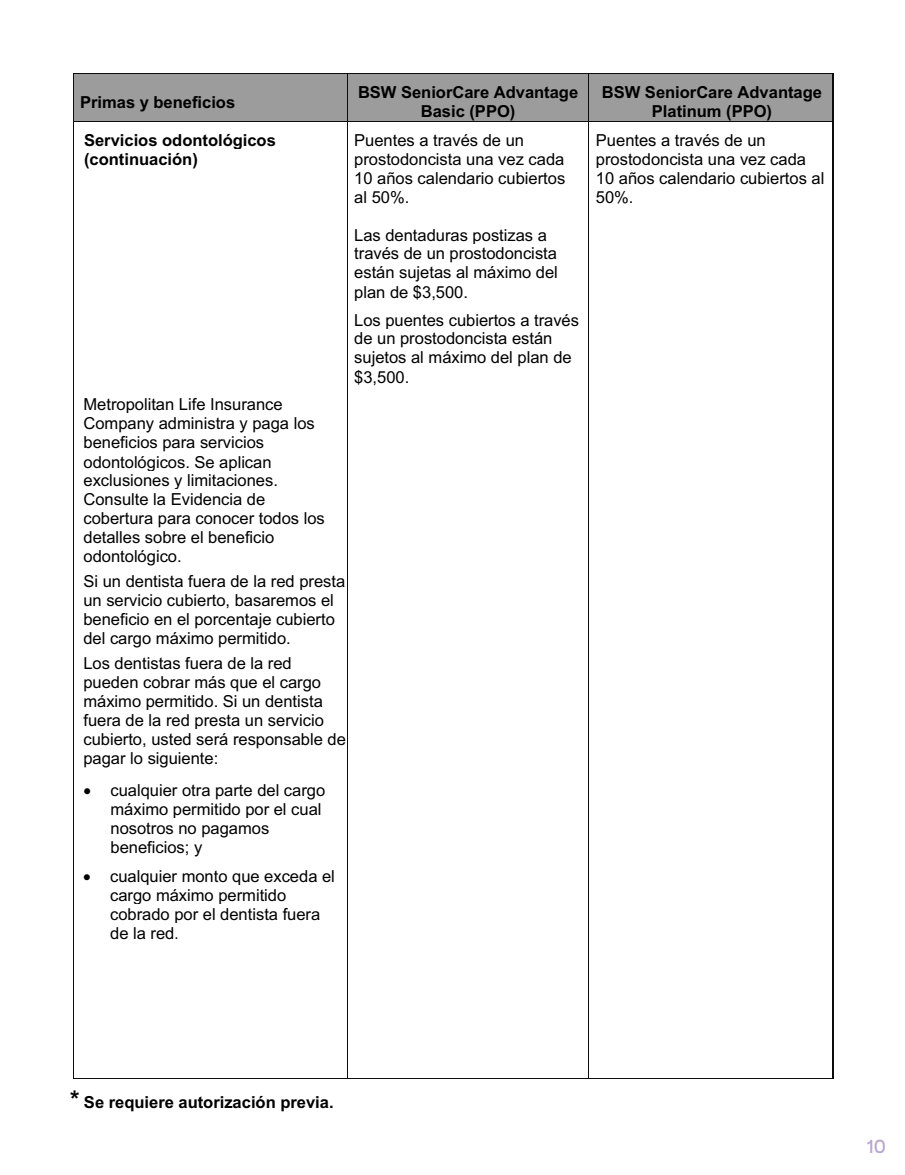
<style>
.page{position:relative;width:905px;height:1175px;background:#fff}
.page>*{position:absolute;margin:0;border:0;box-sizing:border-box;transform-origin:0 0}
.t1{font:600 18px "Sharp Sans";color:#baa5d0}
.t2{font:16.5px/19px "Arial";color:#000}
.t3{font:700 16.5px/18.8px "Arial";color:#000;text-align:center}
.s1{font-family:"Times New Roman"}
</style>
<div class="page">
<div style="left:73px;top:74px;width:273px;height:47px;background:#9c9c9c"></div>
<div style="left:347px;top:74px;width:241px;height:28px;background:#9c9c9c"></div>
<div style="left:347px;top:102px;width:241px;height:19px;background:#9c9c9c"></div>
<div style="left:589px;top:74px;width:243px;height:28px;background:#9c9c9c"></div>
<div style="left:589px;top:102px;width:243px;height:19px;background:#9c9c9c"></div>
<hr style="left:73px;top:73px;width:274px;height:1px;background:#0c0c0c">
<hr style="left:347px;top:73px;width:241px;height:1px;background:#0c0c0c">
<hr style="left:589px;top:73px;width:243px;height:1px;background:#0c0c0c">
<hr style="left:73px;top:74px;width:1px;height:47px;background:#0c0c0c">
<hr style="left:347px;top:74px;width:1px;height:47px;background:#0c0c0c">
<hr style="left:588px;top:74px;width:1px;height:47px;background:#0c0c0c">
<hr style="left:832px;top:74px;width:2px;height:47px;background:#0c0c0c">
<hr style="left:73px;top:121px;width:274px;height:1px;background:#0c0c0c">
<hr style="left:347px;top:121px;width:241px;height:1px;background:#0c0c0c">
<hr style="left:589px;top:121px;width:243px;height:1px;background:#0c0c0c">
<hr style="left:73px;top:121px;width:1px;height:95px;background:#0c0c0c">
<hr style="left:347px;top:121px;width:1px;height:95px;background:#0c0c0c">
<hr style="left:588px;top:121px;width:1px;height:95px;background:#0c0c0c">
<hr style="left:832px;top:121px;width:2px;height:95px;background:#0c0c0c">
<hr style="left:73px;top:216px;width:1px;height:85px;background:#0c0c0c">
<hr style="left:347px;top:216px;width:1px;height:85px;background:#0c0c0c">
<hr style="left:588px;top:216px;width:1px;height:85px;background:#0c0c0c">
<hr style="left:832px;top:216px;width:2px;height:85px;background:#0c0c0c">
<hr style="left:73px;top:301px;width:1px;height:85px;background:#0c0c0c">
<hr style="left:347px;top:301px;width:1px;height:85px;background:#0c0c0c">
<hr style="left:588px;top:301px;width:1px;height:85px;background:#0c0c0c">
<hr style="left:832px;top:301px;width:2px;height:85px;background:#0c0c0c">
<hr style="left:73px;top:386px;width:1px;height:387px;background:#0c0c0c">
<hr style="left:347px;top:386px;width:1px;height:387px;background:#0c0c0c">
<hr style="left:588px;top:386px;width:1px;height:387px;background:#0c0c0c">
<hr style="left:832px;top:386px;width:2px;height:387px;background:#0c0c0c">
<hr style="left:73px;top:773px;width:1px;height:305px;background:#0c0c0c">
<hr style="left:73px;top:1078px;width:274px;height:1px;background:#0c0c0c">
<hr style="left:347px;top:773px;width:1px;height:305px;background:#0c0c0c">
<hr style="left:347px;top:1078px;width:241px;height:1px;background:#0c0c0c">
<hr style="left:588px;top:773px;width:1px;height:305px;background:#0c0c0c">
<hr style="left:589px;top:1078px;width:243px;height:1px;background:#0c0c0c">
<hr style="left:832px;top:773px;width:2px;height:305px;background:#0c0c0c">
<p class="t3" style="left:80px;top:93px;width:157px">Primas y beneficios</p>
<p class="t3" style="left:358px;top:83px;width:222px">BSW SeniorCare Advantage<br>Basic (PPO)</p>
<p class="t3" style="left:602px;top:83px;width:222px">BSW SeniorCare Advantage<br>Platinum (PPO)</p>
<p class="t3" style="left:84px;top:131px;width:193px;text-align:left">Servicios odontológicos (continuación)</p>
<p class="t2" style="left:354px;top:131px;width:212px">Puentes a través de un prostodoncista una vez cada<br>10 años calendario cubiertos al 50%.</p>
<p class="t2" style="left:596px;top:131px;width:230px">Puentes a través de un prostodoncista una vez cada<br>10 años calendario cubiertos al<br>50%.</p>
<p class="t2" style="left:354px;top:225px;width:205px">Las dentaduras postizas a través de un prostodoncista están sujetas al máximo del plan de $3,500.</p>
<p class="t2" style="left:354px;top:310px;width:226px">Los puentes cubiertos a través de un prostodoncista están sujetos al máximo del plan de $3,500.</p>
<p class="t2" style="left:83px;top:395px;width:243px">Metropolitan Life Insurance<br>Company administra y paga los beneficios para servicios odontológicos. Se aplican exclusiones y limitaciones.<br>Consulte la Evidencia de cobertura para conocer todos los detalles sobre el beneficio odontológico.</p>
<p class="t2" style="left:83px;top:571px;width:263px">Si un dentista fuera de la red presta un servicio cubierto, basaremos el beneficio en el porcentaje cubierto del cargo máximo permitido.</p>
<p class="t2" style="left:83px;top:654px;width:264px">Los dentistas fuera de la red pueden cobrar más que el cargo máximo permitido. Si un dentista fuera de la red presta un servicio cubierto, usted será responsable de pagar lo siguiente:</p>
<p class="t2" style="left:110px;top:780px;width:216px;text-indent:-27px">• cualquier otra parte del cargo máximo permitido por el cual nosotros no pagamos beneficios; y</p>
<p class="t2" style="left:110px;top:866px;width:226px;text-indent:-27px">• cualquier monto que exceda el cargo máximo permitido cobrado por el dentista fuera de la red<span class="s1">.</span></p>
<p class="t3" style="left:84px;top:1093px;width:251px">Se requiere autorización previa.</p>
<p class="t1" style="left:866px;top:1132px;width:21px">10</p>
</div>
